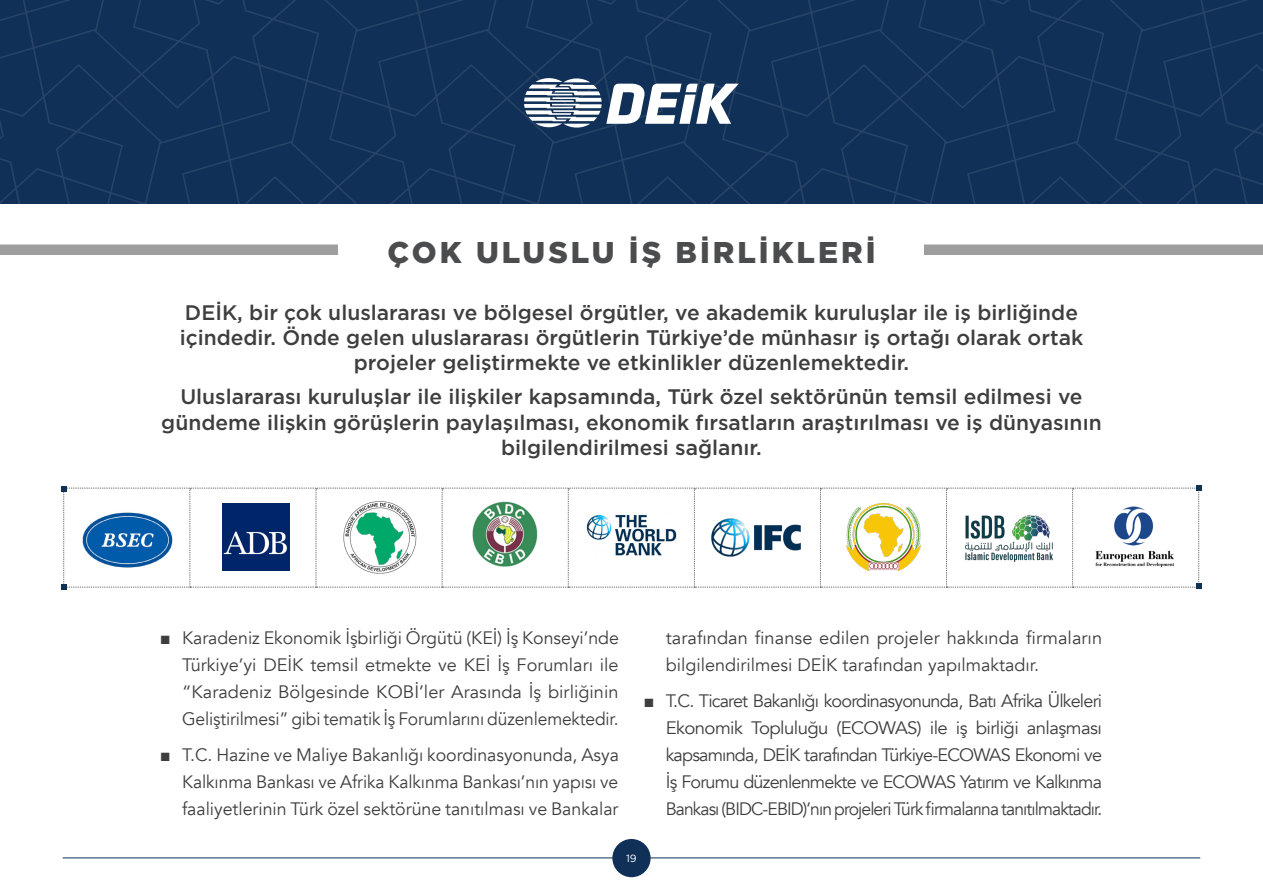
<style>
.page{position:relative;width:1263px;height:893px;background:#fff}
.page>*{position:absolute;margin:0;border:0;box-sizing:border-box;transform-origin:0 0}
.t1{font:900 30px "Gotham";letter-spacing:.1em;color:#4b4c4d}
.t2{font:500 21px/25.2px "Gotham";color:#3e3e3f;text-align:center}
.t3{font:18px/27px "Avenir";color:#3e3e3f;text-align:justify}
</style>
<div class="page">
<div style="left:0;top:0;width:1262px;height:204px;background:#103057"></div>
<svg style="left:1262px;top:0;width:1px;height:204px"></svg>
<svg style="left:524px;top:78px;width:215px;height:50px"></svg>
<div style="left:0;top:244px;width:1263px;height:11px;background:#9e9e9f"></div>
<hr style="left:63px;top:858px;width:1137px;height:1px;background:#103057">
<div style="left:612px;top:839px;width:39px;height:38px;background:#103057;border-radius:50%"></div>
<div style="left:339px;top:206px;width:585px;height:91px;background:#fff"></div>
<svg style="left:61px;top:485px;width:1140px;height:104px"></svg>
<p class="t1" style="left:387px;top:232px;width:489px">ÇOK ULUSLU İŞ BİRLİKLERİ</p>
<p class="t2" style="left:180px;top:299px;width:905px">DEİK, bir çok uluslararası ve bölgesel örgütler, ve akademik kuruluşlar ile iş birliğinde içindedir. Önde gelen uluslararası örgütlerin Türkiye’de münhasır iş ortağı olarak ortak projeler geliştirmekte ve etkinlikler düzenlemektedir.</p>
<p class="t2" style="left:161px;top:384px;width:942px">Uluslararası kuruluşlar ile ilişkiler kapsamında, Türk özel sektörünün temsil edilmesi ve gündeme ilişkin görüşlerin paylaşılması, ekonomik fırsatların araştırılması ve iş dünyasının bilgilendirilmesi sağlanır.</p>
<p class="t3" style="left:182px;top:625px;width:438px;text-indent:-21px">■ Karadeniz Ekonomik İşbirliği Örgütü (KEİ) İş Konseyi’nde Türkiye’yi DEİK temsil etmekte ve KEİ İş Forumları ile “Karadeniz Bölgesinde KOBİ’ler Arasında İş birliğinin Geliştirilmesi” gibi tematik İş Forumlarını düzenlemektedir.</p>
<p class="t3" style="left:182px;top:741px;width:438px;text-indent:-21px">■ T.C. Hazine ve Maliye Bakanlığı koordinasyonunda, Asya Kalkınma Bankası ve Afrika Kalkınma Bankası’nın yapısı ve faaliyetlerinin Türk özel sektörüne tanıtılması ve Bankalar</p>
<p class="t3" style="left:666px;top:625px;width:438px">tarafından finanse edilen projeler hakkında firmaların bilgilendirilmesi DEİK tarafından yapılmaktadır.</p>
<p class="t3" style="left:666px;top:687px;width:438px;text-indent:-21px">■ T.C. Ticaret Bakanlığı koordinasyonunda, Batı Afrika Ülkeleri Ekonomik Topluluğu (ECOWAS) ile iş birliği anlaşması kapsamında, DEİK tarafından Türkiye-ECOWAS Ekonomi ve İş Forumu düzenlenmekte ve ECOWAS Yatırım ve Kalkınma Bankası (BIDC-EBID)’nın projeleri Türk firmalarına tanıtılmaktadır.</p>
</div>
